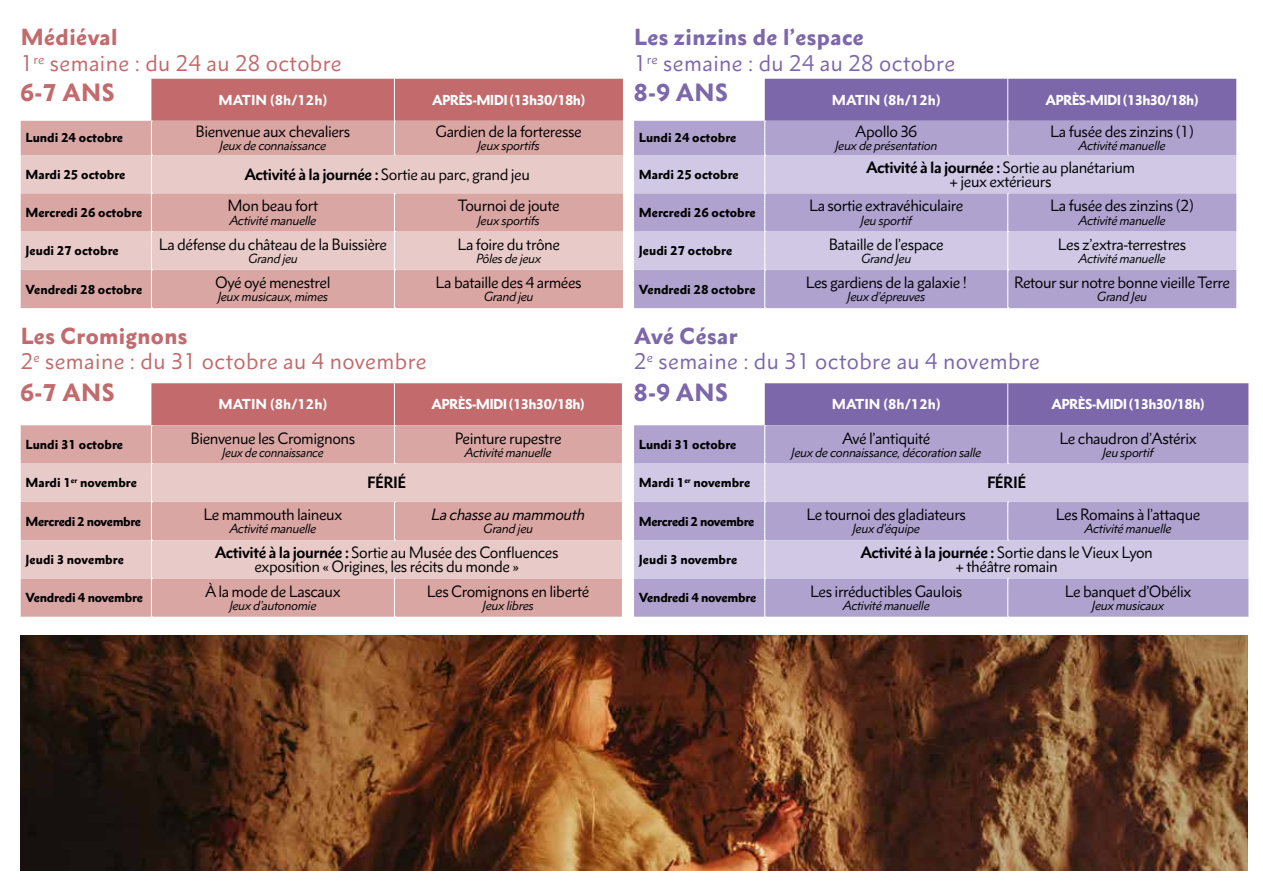
<style>
.page{position:relative;width:1263px;height:893px;background:#fff}
.page>*{position:absolute;margin:0;border:0;box-sizing:border-box;transform-origin:0 0}
.t1{font:900 22.5px "Metro Nova Pro";letter-spacing:.02em;color:#c26a6c}
.t2{font:900 22.5px "Metro Nova Pro";letter-spacing:.02em;color:#7d67ab}
.t3{font:21px/25.2px "Metro Nova Pro";letter-spacing:.02em;color:#7d67ab}
.t4{font:21px/25.2px "Metro Nova Pro";letter-spacing:.02em;color:#c26a6c}
.t5{font:14.85px/13.4px "Metro Nova Pro";letter-spacing:-.03em;color:#000;text-align:center}
.t6{font:italic 14.85px "Metro Nova Pro";letter-spacing:-.03em;color:#000}
.t7{font:700 14.85px "Metro Nova Pro";letter-spacing:-.03em;color:#000}
.t8{font:900 13.05px "Metro Nova Pro";letter-spacing:-.05em;color:#fff}
.t9{font:900 13.05px "Metro Nova Pro";color:#fff}
.t10{font:italic 12px "Metro Nova Pro";letter-spacing:-.03em;color:#000}
.t11{font:italic 12px "Metro Nova Pro";letter-spacing:-.03em;color:#000;scale:.95 1}
.t12{font:900 11.85px "Metro Nova Pro";color:#000}
.t13{font:900 11.85px "Metro Nova Pro";letter-spacing:-.03em;color:#000}
.t14{font:900 11.85px "Metro Nova Pro";letter-spacing:-.02em;color:#000}
.s1{font-weight:900}
.s2{font-weight:700}
</style>
<div class="page">
<img style="left:21px;top:635px;width:1226px;height:236px">
<div style="left:21px;top:121px;width:126px;height:187px;background:#d9a6a3"></div>
<svg style="left:21px;top:155px;width:126px;height:115px;background:#e3bfbc"></svg>
<svg style="left:147px;top:79px;width:476px;height:230px;background:#daa8a6"></svg>
<div style="left:634px;top:121px;width:127px;height:187px;background:#afa2cf"></div>
<svg style="left:634px;top:155px;width:127px;height:115px;background:#c5bbdd"></svg>
<svg style="left:761px;top:79px;width:475px;height:230px;background:#b1a5d0"></svg>
<div style="left:21px;top:425px;width:130px;height:192px;background:#d9a6a3"></div>
<svg style="left:21px;top:464px;width:130px;height:114px;background:#e3bebc"></svg>
<svg style="left:151px;top:383px;width:471px;height:234px;background:#daa8a7"></svg>
<div style="left:634px;top:425px;width:130px;height:192px;background:#afa2cf"></div>
<svg style="left:634px;top:464px;width:130px;height:114px;background:#c5bbdd"></svg>
<svg style="left:764px;top:383px;width:484px;height:234px;background:#b2a5d0"></svg>
<h2 class="t4" style="left:21px;top:25px;width:323px"><span class="s1">Médiéval<br></span>1<sup>re</sup> semaine : du 24 au 28 octobre</h2>
<h2 class="t3" style="left:634px;top:25px;width:323px"><span class="s1">Les zinzins de l’espace<br></span>1<sup>re</sup> semaine : du 24 au 28 octobre</h2>
<h1 class="t1" style="left:20px;top:78px;width:96px">6-7 ANS</h1>
<h1 class="t2" style="left:633px;top:78px;width:96px">8-9 ANS</h1>
<p class="t9" style="left:219px;top:91px;width:110px">MATIN (8h/12h)</p>
<p class="t8" style="left:432px;top:91px;width:155px">APRÈS-MIDI (13h30/18h)</p>
<p class="t9" style="left:832px;top:91px;width:110px">MATIN (8h/12h)</p>
<p class="t8" style="left:1045px;top:91px;width:155px">APRÈS-MIDI (13h30/18h)</p>
<p class="t12" style="left:25px;top:130px;width:99px">Lundi 24 octobre</p>
<p class="t5" style="left:196px;top:125px;width:156px">Bienvenue aux chevaliers</p>
<p class="t10" style="left:220px;top:138px;width:108px">Jeux de connaissance</p>
<p class="t5" style="left:436px;top:125px;width:148px">Gardien de la forteresse</p>
<p class="t10" style="left:477px;top:138px;width:64px">Jeux sportifs</p>
<p class="t12" style="left:639px;top:130px;width:99px">Lundi 24 octobre</p>
<p class="t5" style="left:855px;top:125px;width:63px">Apollo 36</p>
<p class="t10" style="left:835px;top:138px;width:104px">Jeux de présentation</p>
<p class="t5" style="left:1050px;top:125px;width:145px">La fusée des zinzins (1)</p>
<p class="t10" style="left:1078px;top:138px;width:89px">Activité manuelle</p>
<p class="t12" style="left:25px;top:167px;width:102px">Mardi 25 octobre</p>
<p class="t5" style="left:244px;top:168px;width:287px"><span class="s2">Activité à la journée :</span> Sortie au parc, grand jeu</p>
<p class="t12" style="left:25px;top:205px;width:119px">Mercredi 26 octobre</p>
<p class="t5" style="left:228px;top:199px;width:92px">Mon beau fort</p>
<p class="t10" style="left:229px;top:213px;width:89px">Activité manuelle</p>
<p class="t5" style="left:458px;top:199px;width:103px">Tournoi de joute</p>
<p class="t10" style="left:477px;top:213px;width:64px">Jeux sportifs</p>
<p class="t12" style="left:639px;top:167px;width:102px">Mardi 25 octobre</p>
<p class="t5" style="left:866px;top:161px;width:271px"><span class="s2">Activité à la journée :</span> Sortie au planétarium + jeux extérieurs</p>
<p class="t12" style="left:639px;top:205px;width:119px">Mercredi 26 octobre</p>
<p class="t5" style="left:1050px;top:199px;width:145px">La fusée des zinzins (2)</p>
<p class="t10" style="left:1078px;top:213px;width:89px">Activité manuelle</p>
<p class="t5" style="left:809px;top:199px;width:156px">La sortie extravéhiculaire</p>
<p class="t10" style="left:861px;top:213px;width:53px">Jeu sportif</p>
<p class="t12" style="left:25px;top:243px;width:95px">Jeudi 27 octobre</p>
<p class="t5" style="left:159px;top:237px;width:230px">La défense du château de la Buissière</p>
<p class="t10" style="left:248px;top:251px;width:51px">Grand jeu</p>
<p class="t5" style="left:457px;top:237px;width:104px">La foire du trône</p>
<p class="t10" style="left:476px;top:251px;width:67px">Pôles de jeux</p>
<p class="t12" style="left:639px;top:243px;width:95px">Jeudi 27 octobre</p>
<p class="t5" style="left:829px;top:237px;width:116px">Bataille de l’espace</p>
<p class="t10" style="left:861px;top:251px;width:52px">Grand Jeu</p>
<p class="t5" style="left:1058px;top:237px;width:130px">Les z’extra-terrestres</p>
<p class="t10" style="left:1078px;top:251px;width:89px">Activité manuelle</p>
<p class="t12" style="left:25px;top:281px;width:118px">Vendredi 28 octobre</p>
<p class="t5" style="left:215px;top:276px;width:117px">Oyé oyé menestrel</p>
<p class="t10" style="left:218px;top:289px;width:112px">Jeux musicaux, mimes</p>
<p class="t5" style="left:436px;top:276px;width:148px">La bataille des 4 armées</p>
<p class="t10" style="left:484px;top:289px;width:51px">Grand jeu</p>
<p class="t12" style="left:639px;top:281px;width:118px">Vendredi 28 octobre</p>
<p class="t5" style="left:806px;top:276px;width:163px">Les gardiens de la galaxie !</p>
<p class="t10" style="left:847px;top:289px;width:80px">Jeux d’épreuves</p>
<p class="t5" style="left:1014px;top:276px;width:217px">Retour sur notre bonne vieille Terre</p>
<p class="t10" style="left:1097px;top:289px;width:52px">Grand Jeu</p>
<h2 class="t4" style="left:21px;top:323px;width:407px"><span class="s1">Les Cromignons<br></span>2<sup>e</sup> semaine : du 31 octobre au 4 novembre</h2>
<h2 class="t3" style="left:634px;top:323px;width:407px"><span class="s1">Avé César<br></span>2<sup>e</sup> semaine : du 31 octobre au 4 novembre</h2>
<h1 class="t1" style="left:20px;top:378px;width:96px">6-7 ANS</h1>
<h1 class="t2" style="left:633px;top:378px;width:96px">8-9 ANS</h1>
<p class="t9" style="left:219px;top:396px;width:110px">MATIN (8h/12h)</p>
<p class="t8" style="left:432px;top:396px;width:155px">APRÈS-MIDI (13h30/18h)</p>
<p class="t9" style="left:832px;top:396px;width:110px">MATIN (8h/12h)</p>
<p class="t8" style="left:1051px;top:396px;width:155px">APRÈS-MIDI (13h30/18h)</p>
<p class="t12" style="left:25px;top:437px;width:99px">Lundi 31 octobre</p>
<p class="t5" style="left:191px;top:431px;width:166px">Bienvenue les Cromignons</p>
<p class="t11" style="left:222px;top:445px;width:108px">Jeux de connaissance</p>
<p class="t5" style="left:455px;top:431px;width:108px">Peinture rupestre</p>
<p class="t10" style="left:465px;top:445px;width:89px">Activité manuelle</p>
<p class="t12" style="left:639px;top:437px;width:99px">Lundi 31 octobre</p>
<p class="t5" style="left:842px;top:431px;width:90px">Avé l’antiquité</p>
<p class="t10" style="left:791px;top:445px;width:191px">Jeux de connaissance, décoration salle</p>
<p class="t5" style="left:1059px;top:431px;width:139px">Le chaudron d’Astérix</p>
<p class="t10" style="left:1102px;top:445px;width:53px">Jeu sportif</p>
<p class="t12" style="left:25px;top:475px;width:113px">Mardi 1<sup>er</sup> novembre</p>
<p class="t7" style="left:367px;top:473px;width:41px">FÉRIÉ</p>
<p class="t13" style="left:25px;top:513px;width:117px">Mercredi 2 novembre</p>
<p class="t5" style="left:203px;top:508px;width:141px">Le mammouth laineux</p>
<p class="t10" style="left:229px;top:521px;width:89px">Activité manuelle</p>
<p class="t6" style="left:431px;top:505px;width:155px">La chasse au mammouth</p>
<p class="t10" style="left:483px;top:521px;width:51px">Grand jeu</p>
<p class="t12" style="left:639px;top:475px;width:113px">Mardi 1<sup>er</sup> novembre</p>
<p class="t7" style="left:987px;top:473px;width:41px">FÉRIÉ</p>
<p class="t13" style="left:639px;top:513px;width:117px">Mercredi 2 novembre</p>
<p class="t5" style="left:806px;top:508px;width:161px">Le tournoi des gladiateurs</p>
<p class="t10" style="left:852px;top:521px;width:69px">Jeux d’équipe</p>
<p class="t5" style="left:1056px;top:508px;width:146px">Les Romains à l’attaque</p>
<p class="t10" style="left:1084px;top:521px;width:89px">Activité manuelle</p>
<p class="t12" style="left:25px;top:552px;width:100px">Jeudi 3 novembre</p>
<p class="t5" style="left:215px;top:546px;width:345px"><span class="s2">Activité à la journée :</span> Sortie au Musée des Confluences exposition « Origines, les récits du monde »</p>
<p class="t14" style="left:25px;top:590px;width:119px">Vendredi 4 novembre</p>
<p class="t5" style="left:205px;top:584px;width:137px">À la mode de Lascaux</p>
<p class="t10" style="left:229px;top:598px;width:89px">Jeux d’autonomie</p>
<p class="t5" style="left:427px;top:584px;width:164px">Les Cromignons en liberté</p>
<p class="t10" style="left:483px;top:598px;width:53px">Jeux libres</p>
<p class="t12" style="left:639px;top:552px;width:100px">Jeudi 3 novembre</p>
<p class="t5" style="left:860px;top:546px;width:294px"><span class="s2">Activité à la journée :</span> Sortie dans le Vieux Lyon + théâtre romain</p>
<p class="t14" style="left:639px;top:590px;width:119px">Vendredi 4 novembre</p>
<p class="t5" style="left:1065px;top:584px;width:128px">Le banquet d’Obélix</p>
<p class="t10" style="left:1092px;top:598px;width:74px">Jeux musicaux</p>
<p class="t5" style="left:810px;top:584px;width:154px">Les irréductibles Gaulois</p>
<p class="t10" style="left:843px;top:598px;width:89px">Activité manuelle</p>
</div>
